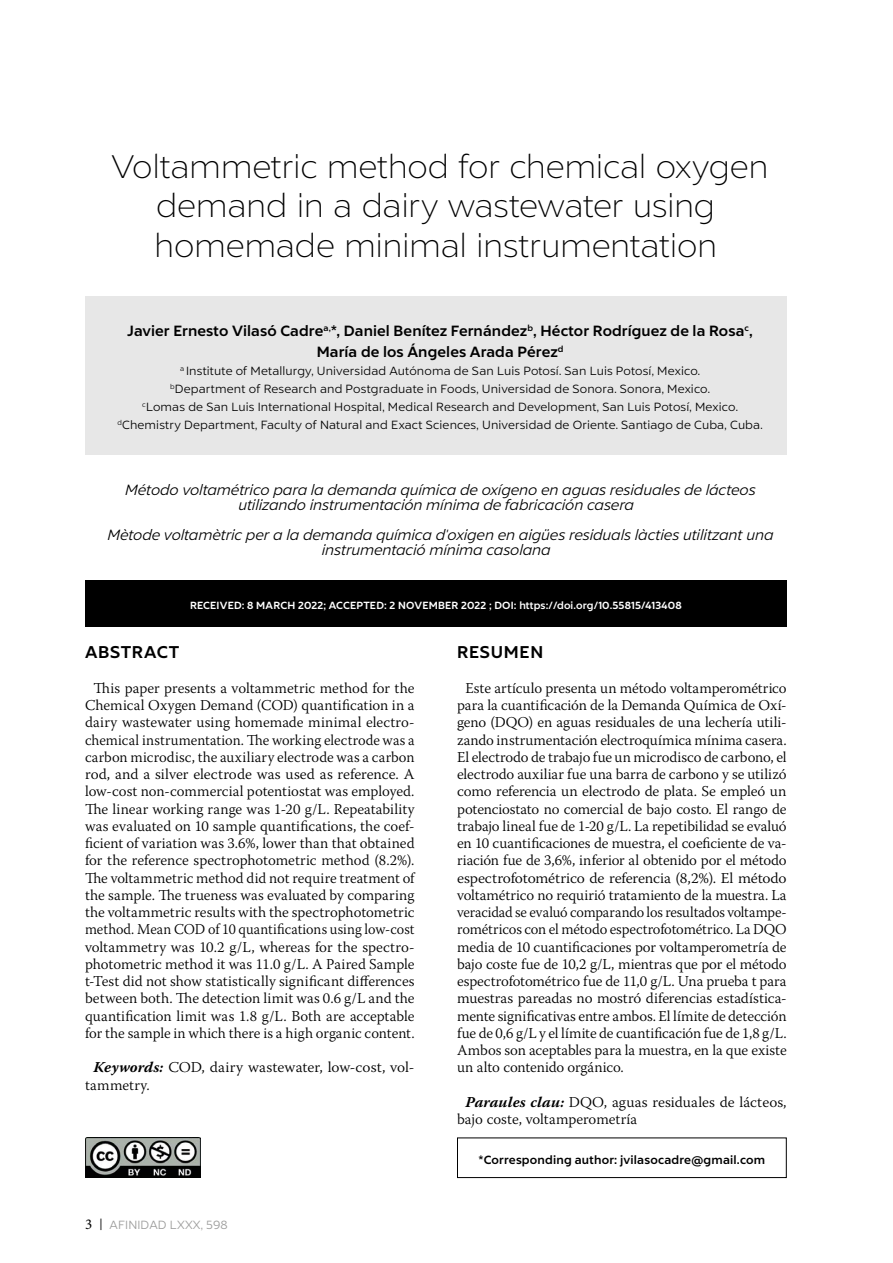
<style>
.page{position:relative;width:893px;height:1263px;background:#fff}
.page>*{position:absolute;margin:0;border:0;box-sizing:border-box;transform-origin:0 0}
.t1{font:300 33px/39.6px "Liszt FY";letter-spacing:-.015em;color:#000;text-align:center}
.t2{font:700 17.25px "Liszt FY";letter-spacing:.04em;color:#000}
.t3{font:300 15px/17.2px "Warnock Pro";letter-spacing:.005em;color:#000}
.t4{font:italic 15px/15px "Liszt FY";color:#000;text-align:center}
.t5{font:700 15px/21px "Liszt FY";letter-spacing:.005em;color:#000;text-align:center}
.t6{font:12px/18px "Liszt FY";letter-spacing:.01em;color:#000;text-align:center}
.t7{font:700 12px "Liszt FY";letter-spacing:.015em;color:#000}
.t8{font:12px "Liszt FY";letter-spacing:.01em;color:#9d9d9c}
.t9{font:700 10.5px "Liszt FY";letter-spacing:.01em;color:#fff}
.s1{font-weight:700;font-style:italic}
.s2{font-family:"Minion Pro";font-size:15px;color:#000}
.s3{font-size:13.5px;color:#000}
</style>
<div class="page">
<div style="left:457px;top:1137px;width:330px;height:41px;border:1px solid #000"></div>
<div style="left:85px;top:296px;width:702px;height:159px;background:#e7e7e7"></div>
<div style="left:85px;top:580px;width:702px;height:47px;background:#000"></div>
<img style="left:85px;top:1137px;width:115px;height:41px">
<h1 class="t1" style="left:112px;top:146px;width:659px">Voltammetric method for chemical oxygen demand in a dairy wastewater using homemade minimal instrumentation</h1>
<p class="t5" style="left:127px;top:321px;width:627px">Javier Ernesto Vilasó Cadre<sup>a,</sup>*, Daniel Benítez Fernández<sup>b</sup>, Héctor Rodríguez de la Rosa<sup>c</sup>,<br>María de los Ángeles Arada Pérez<sup>d</sup></p>
<p class="t6" style="left:117px;top:362px;width:647px"><sup>a</sup> Institute of Metallurgy, Universidad Autónoma de San Luis Potosí. San Luis Potosí, Mexico.<br><sup>b</sup>Department of Research and Postgraduate in Foods, Universidad de Sonora. Sonora, Mexico.<br><sup>c</sup>Lomas de San Luis International Hospital, Medical Research and Development, San Luis Potosí, Mexico. <sup>d</sup>Chemistry Department, Faculty of Natural and Exact Sciences, Universidad de Oriente. Santiago de Cuba, Cuba.</p>
<p class="t4" style="left:125px;top:482px;width:632px">Método voltamétrico para la demanda química de oxígeno en aguas residuales de lácteos utilizando instrumentación mínima de fabricación casera</p>
<p class="t4" style="left:107px;top:527px;width:667px">Mètode voltamètric per a la demanda química d'oxigen en aigües residuals làcties utilitzant una instrumentació mínima casolana</p>
<p class="t9" style="left:190px;top:599px;width:493px">RECEIVED: 8 MARCH 2022; ACCEPTED: 2 NOVEMBER 2022 ; DOI: https://doi.org/10.55815/413408</p>
<p class="t2" style="left:85px;top:642px;width:96px">ABSTRACT</p>
<p class="t3" style="left:85px;top:679px;width:331px;text-align:center">This paper presents a voltammetric method for the Chemical Oxygen Demand (COD) quantification in a dairy wastewater using homemade minimal electro&shy;chemical instrumentation. The working electrode was a carbon microdisc, the auxiliary electrode was a carbon rod, and a silver electrode was used as reference. A low-cost non-commercial potentiostat was employed.<br>The linear working range was 1-20 g/L. Repeatability was evaluated on 10 sample quantifications, the coef&shy;ficient of variation was 3.6%, lower than that obtained for the reference spectrophotometric method (8.2%).<br>The voltammetric method did not require treatment of the sample. The trueness was evaluated by comparing the voltammetric results with the spectrophotometric method. Mean COD of 10 quantifications using low-cost voltammetry was 10.2 g/L, whereas for the spectro&shy;photometric method it was 11.0 g/L. A Paired Sample t-Test did not show statistically significant differences between both. The detection limit was 0.6 g/L and the quantification limit was 1.8 g/L. Both are acceptable for the sample in which there is a high organic content.</p>
<p class="t3" style="left:85px;top:1058px;width:331px;text-indent:9px"><span class="s1">Keywords:</span> COD, dairy wastewater, low-cost, vol&shy;tammetry.</p>
<p class="t8" style="left:85px;top:1217px;width:144px"><span class="s2">3</span> <span class="s3">|</span> AFINIDAD LXXX, 598</p>
<p class="t2" style="left:457px;top:642px;width:88px">RESUMEN</p>
<p class="t3" style="left:457px;top:679px;width:331px;text-align:justify;text-indent:9px">Este artículo presenta un método voltamperométrico para la cuantificación de la Demanda Química de Oxí&shy;geno (DQO) en aguas residuales de una lechería utili&shy;zando instrumentación electroquímica mínima casera.<br>El electrodo de trabajo fue un microdisco de carbono, el electrodo auxiliar fue una barra de carbono y se utilizó como referencia un electrodo de plata. Se empleó un potenciostato no comercial de bajo costo. El rango de trabajo lineal fue de 1-20 g/L. La repetibilidad se evaluó en 10 cuantificaciones de muestra, el coeficiente de va&shy;riación fue de 3,6%, inferior al obtenido por el método espectrofotométrico de referencia (8,2%). El método voltamétrico no requirió tratamiento de la muestra. La veracidad se evaluó comparando los resultados voltampe&shy;rométricos con el método espectrofotométrico. La DQO media de 10 cuantificaciones por voltamperometría de bajo coste fue de 10,2 g/L, mientras que por el método espectrofotométrico fue de 11,0 g/L. Una prueba t para muestras pareadas no mostró diferencias estadística&shy;mente significativas entre ambos. El límite de detección fue de 0,6 g/L y el límite de cuantificación fue de 1,8 g/L.<br>Ambos son aceptables para la muestra, en la que existe un alto contenido orgánico.</p>
<p class="t3" style="left:457px;top:1093px;width:331px;text-indent:9px"><span class="s1">Paraules clau:</span> DQO, aguas residuales de lácteos, bajo coste, voltamperometría</p>
<p class="t7" style="left:479px;top:1152px;width:288px">*Corresponding author: jvilasocadre@gmail.com</p>
</div>
